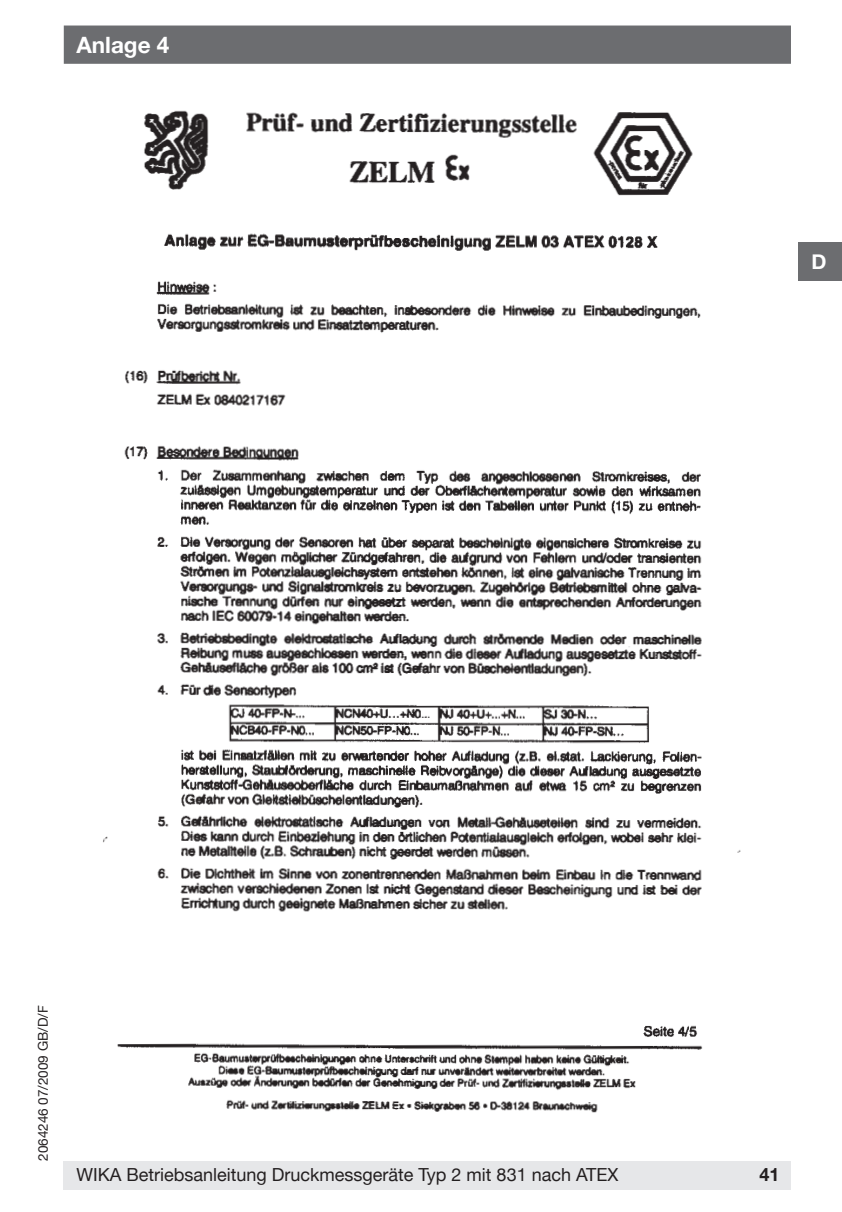
<style>
.page{position:relative;width:842px;height:1212px;background:#fff}
.page>*{position:absolute;margin:0;border:0;box-sizing:border-box;transform-origin:0 0}
.t1{font:700 22.5px "Helvetica Neue";color:#fff}
.t2{font:700 20.25px "Helvetica Neue";color:#fff}
.t3{font:18px "Helvetica Neue";color:#231f20}
.t4{font:700 18px "Helvetica Neue";color:#231f20}
.t5{font:13.5px "Helvetica Neue";color:#231f20}
</style>
<div class="page">
<div style="left:64px;top:1161px;width:727px;height:29px;background:#e6e7e9"></div>
<div style="left:799px;top:242px;width:43px;height:39px;background:#6c6d70"></div>
<div style="left:65px;top:27px;width:725px;height:36px;background:#6c6d70"></div>
<div style="left:64px;top:26px;width:727px;height:38px;border:2px solid #6c6d70"></div>
<img style="left:103px;top:110px;width:638px;height:1003px">
<p class="t1" style="left:76px;top:32px;width:94px">Anlage 4</p>
<p class="t2" style="left:811px;top:250px;width:17px">D</p>
<p class="t5" style="left:35px;top:1161px;width:157px;rotate:-90deg">2064246 07/2009 GB/D/F</p>
<p class="t3" style="left:76px;top:1164px;width:543px">WIKA Betriebsanleitung Druckmessgeräte Typ 2 mit 831 nach ATEX</p>
<p class="t4" style="left:759px;top:1164px;width:22px">41</p>
</div>
